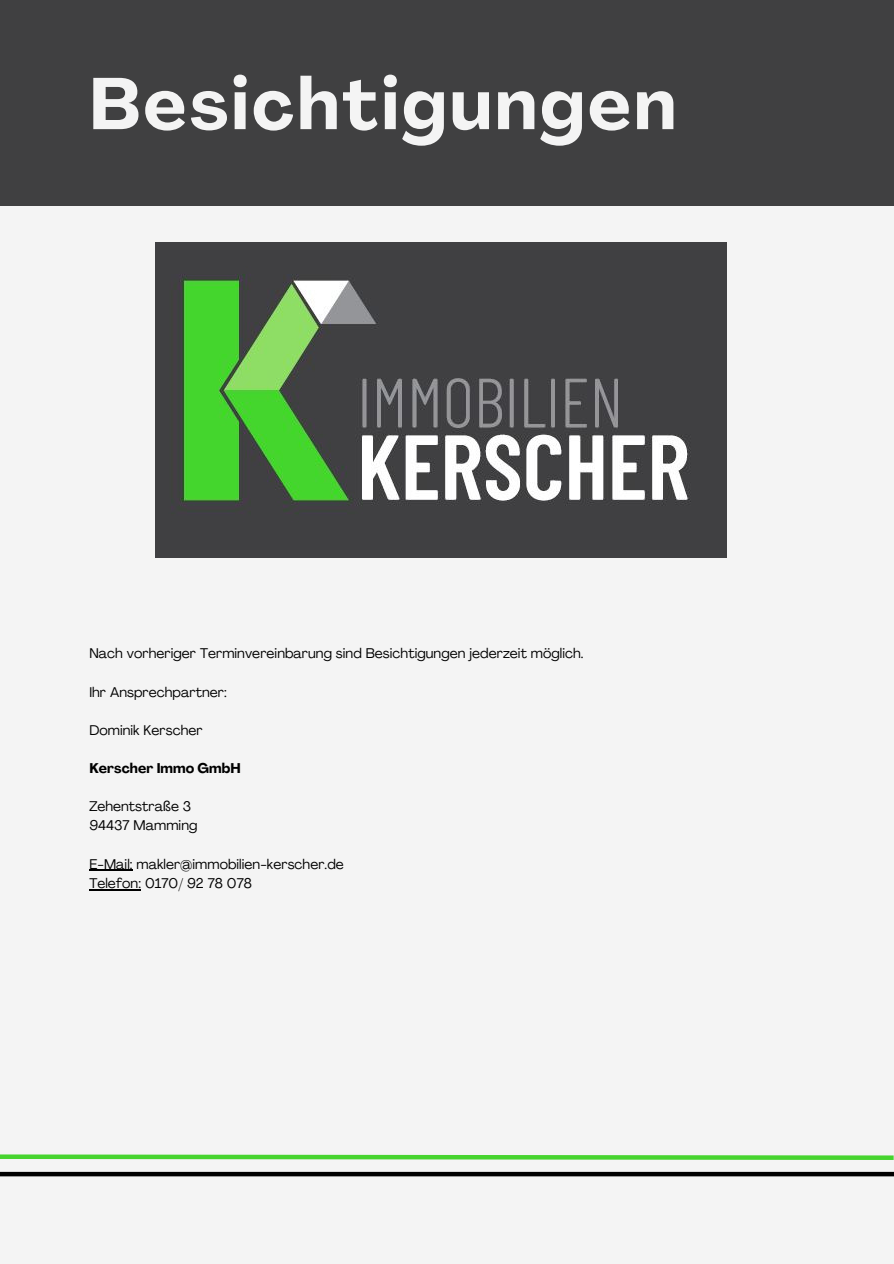
<style>
.page{position:relative;width:894px;height:1264px;background:#fff}
.page>*{position:absolute;margin:0;border:0;box-sizing:border-box;transform-origin:0 0}
.t1{font:700 72px "Agrandir";letter-spacing:.045em;color:#f4f4f4}
.t2{font:13.8px "Agrandir";letter-spacing:.005em;color:#000}
.t3{font:700 13.8px "Agrandir";letter-spacing:.005em;color:#000}
</style>
<div class="page">
<div style="left:0;top:0;width:893px;height:1263px;background:#f4f4f4"></div>
<div style="left:0;top:0;width:893px;height:206px;background:#404041"></div>
<div style="left:0;top:1171px;width:893px;height:5px;background:#000"></div>
<img style="left:155px;top:243px;width:571px;height:315px">
<hr style="left:89px;top:869px;width:44px;height:2px;background:#000">
<hr style="left:89px;top:889px;width:52px;height:1px;background:#000">
<svg style="left:0;top:1154px;width:893px;height:6px;background:#71db5f"></svg>
<p class="t1" style="left:89px;top:75px;width:588px">Besichtigungen</p>
<p class="t2" style="left:89px;top:648px;width:495px">Nach vorheriger Terminvereinbarung sind Besichtigungen jederzeit möglich.</p>
<p class="t2" style="left:89px;top:686px;width:139px">Ihr Ansprechpartner:</p>
<p class="t2" style="left:89px;top:724px;width:115px">Dominik Kerscher</p>
<p class="t3" style="left:89px;top:762px;width:153px">Kerscher Immo GmbH</p>
<h2 class="t2" style="left:89px;top:801px;width:103px">Zehentstraße 3</h2>
<p class="t2" style="left:89px;top:820px;width:110px">94437 Mamming</p>
<p class="t2" style="left:89px;top:858px;width:256px">E-Mail: makler@immobilien-kerscher.de</p>
<p class="t2" style="left:89px;top:877px;width:164px">Telefon: 0170/ 92 78 078</p>
</div>
